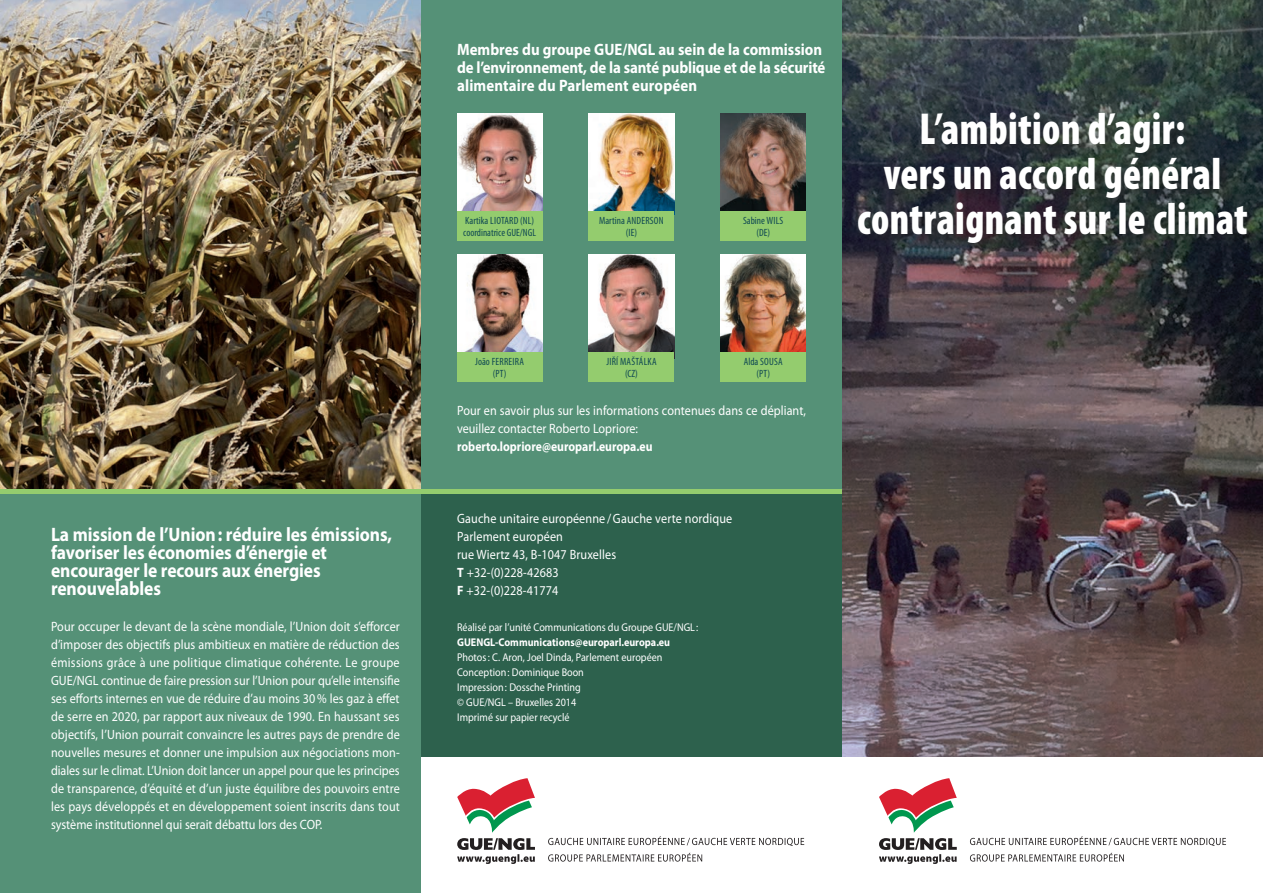
<style>
.page{position:relative;width:1263px;height:893px;background:#fff}
.page>*{position:absolute;margin:0;border:0;box-sizing:border-box;transform-origin:0 0}
.t1{font:900 condensed 45px "Myriad Pro";letter-spacing:.01em;color:#fff;scale:.9 1}
.titre_couleur{font:700 19.5px/18px "Myriad Pro";letter-spacing:-.005em;color:#fff;scale:.9 1}
.sous-titre{font:700 16.5px/18px "Myriad Pro";color:#fff;scale:.9 1}
.body{font:13.5px/18px "Myriad Pro";letter-spacing:.005em;color:#fff;scale:.9 1}
.body-2{font:700 13.5px "Myriad Pro";color:#fff;scale:.87 1}
.body-3{font:11.25px "Myriad Pro";color:#fff;scale:.9 1}
.body-4{font:700 11.25px "Myriad Pro";color:#fff;scale:.9 1}
.nom_MEPs{font:condensed 10.5px/12px "Myriad Pro";color:#114a53;text-align:center}
.nom_MEPs-2{font:condensed 10.5px/12px "Myriad Pro";letter-spacing:.02em;color:#114a53;text-align:center}
.s1{font-weight:700}
</style>
<div class="page">
<img style="left:842px;top:0;width:421px;height:757px">
<div style="left:404px;top:491px;width:438px;height:266px;background:#2d614d"></div>
<div style="left:404px;top:0;width:438px;height:491px;background:#559177"></div>
<hr style="left:404px;top:489px;width:438px;height:4px;background:#94cc6e">
<div style="left:0;top:0;width:421px;height:893px;background:#559177"></div>
<img style="left:457px;top:114px;width:85px;height:98px">
<img style="left:457px;top:254px;width:85px;height:98px">
<img style="left:589px;top:114px;width:85px;height:98px">
<img style="left:589px;top:254px;width:85px;height:98px">
<img style="left:721px;top:254px;width:85px;height:98px">
<img style="left:721px;top:114px;width:85px;height:98px">
<div style="left:721px;top:352px;width:85px;height:30px;background:#94cc6e"></div>
<div style="left:721px;top:212px;width:85px;height:29px;background:#94cc6e"></div>
<div style="left:589px;top:212px;width:85px;height:29px;background:#94cc6e"></div>
<div style="left:589px;top:352px;width:85px;height:30px;background:#94cc6e"></div>
<div style="left:457px;top:212px;width:85px;height:29px;background:#94cc6e"></div>
<div style="left:457px;top:352px;width:85px;height:30px;background:#94cc6e"></div>
<img style="left:0;top:0;width:421px;height:489px">
<hr style="left:0;top:489px;width:421px;height:4px;background:#94cc6e">
<div style="left:857px;top:112px;width:403px;height:144px;background:#231f20;opacity:.5"></div>
<svg style="left:457px;top:778px;width:78px;height:86px"></svg>
<svg style="left:548px;top:853px;width:154px;height:9px"></svg>
<svg style="left:548px;top:836px;width:256px;height:10px"></svg>
<svg style="left:879px;top:778px;width:78px;height:86px"></svg>
<svg style="left:970px;top:853px;width:154px;height:9px"></svg>
<svg style="left:970px;top:836px;width:256px;height:10px"></svg>
<p class="titre_couleur" style="left:51px;top:525px;width:380px">La mission de l’Union: réduire les émissions, favoriser les économies d’énergie et encourager le recours aux énergies renouvelables</p>
<p class="body" style="left:51px;top:618px;width:389px;text-align:justify">Pour occuper le devant de la scène mondiale, l’Union doit s’efforcer d’imposer des objectifs plus ambitieux en matière de réduction des émissions grâce à une politique climatique cohérente. Le groupe GUE/NGL continue de faire pression sur l’Union pour qu’elle intensifie ses efforts internes en vue de réduire d’au moins 30% les gaz à effet de serre en 2020, par rapport aux niveaux de 1990. En haussant ses objectifs, l’Union pourrait convaincre les autres pays de prendre de nouvelles mesures et donner une impulsion aux négociations mon&shy;diales sur le climat. L’Union doit lancer un appel pour que les principes de transparence, d’équité et d’un juste équilibre des pouvoirs entre les pays développés et en développement soient inscrits dans tout système institutionnel qui serait débattu lors des COP.</p>
<p class="sous-titre" style="left:457px;top:40px;width:411px">Membres du groupe GUE/NGL au sein de la commission de l’environnement, de la santé publique et de la sécurité alimentaire du Parlement européen</p>
<p class="nom_MEPs" style="left:463px;top:215px;width:74px;text-align:left">Kartika LIOTARD (NL) coordinatrice GUE/NGL</p>
<p class="nom_MEPs-2" style="left:599px;top:215px;width:66px">Martina ANDERSON (IE)</p>
<p class="nom_MEPs" style="left:743px;top:215px;width:42px">Sabine WILS (DE)</p>
<p class="t1" style="left:919px;top:101px;width:297px">L’ambition d’agir:</p>
<p class="t1" style="left:884px;top:146px;width:376px">vers un accord général</p>
<p class="t1" style="left:857px;top:191px;width:436px">contraignant sur le climat</p>
<p class="nom_MEPs-2" style="left:475px;top:355px;width:50px">João FERREIRA (PT)</p>
<p class="nom_MEPs-2" style="left:606px;top:355px;width:52px">JIŘÍ MAŠTÁLKA (CZ)</p>
<p class="nom_MEPs" style="left:744px;top:355px;width:40px">Alda SOUSA (PT)</p>
<p class="body" style="left:457px;top:402px;width:389px">Pour en savoir plus sur les informations contenues dans ce dépliant, veuillez contacter Roberto Lopriore:</p>
<p class="body-2" style="left:457px;top:438px;width:226px">roberto.lopriore@europarl.europa.eu</p>
<p class="body" style="left:457px;top:510px;width:307px">Gauche unitaire européenne /Gauche verte nordique</p>
<p class="body" style="left:457px;top:528px;width:119px">Parlement européen</p>
<p class="body" style="left:457px;top:546px;width:178px">rue Wiertz 43, B-1047 Bruxelles</p>
<p class="body" style="left:457px;top:564px;width:114px"><span class="s1">T</span> +32-(0)228-42683</p>
<p class="body" style="left:457px;top:582px;width:114px"><span class="s1">F</span> +32-(0)228-41774</p>
<p class="body-3" style="left:457px;top:621px;width:269px">Réalisé par l’unité Communications du Groupe GUE/NGL :</p>
<p class="body-4" style="left:457px;top:635px;width:238px">GUENGL-Communications@europarl.europa.eu</p>
<p class="body-3" style="left:457px;top:651px;width:230px">Photos: C. Aron, Joel Dinda, Parlement européen</p>
<p class="body-3" style="left:457px;top:666px;width:142px">Conception: Dominique Boon</p>
<p class="body-3" style="left:457px;top:681px;width:139px">Impression: Dossche Printing</p>
<p class="body-3" style="left:457px;top:696px;width:134px">© GUE/NGL – Bruxelles 2014</p>
<p class="body-3" style="left:457px;top:711px;width:126px">Imprimé sur papier recyclé</p>
</div>
